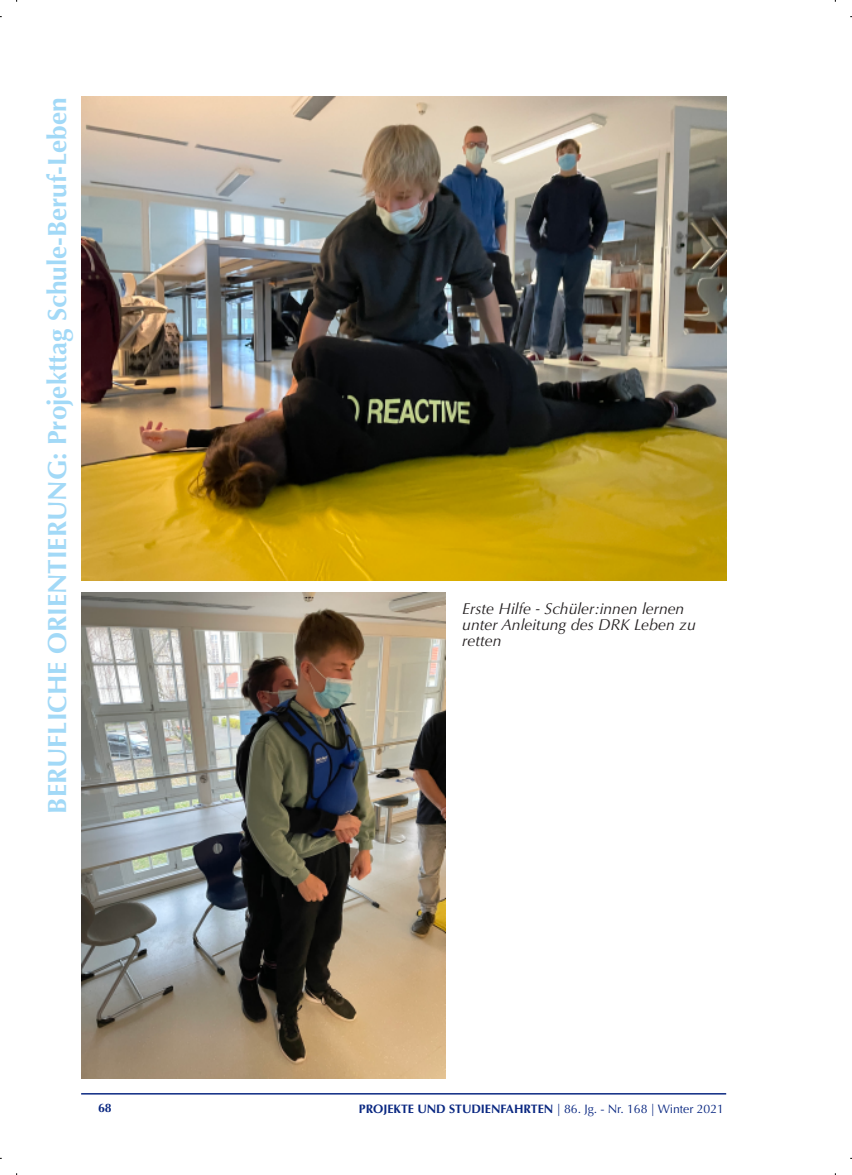
<style>
.page{position:relative;width:852px;height:1175px;background:#fff}
.page>*{position:absolute;margin:0;border:0;box-sizing:border-box;transform-origin:0 0}
.t1{font:700 26.25px "Optima";color:#a2d9f7}
.t2{font:italic 15.75px/15.8px "Optima";color:#231f20}
.t3{font:700 12.25px "Optima";color:#092781}
.s1{font-weight:400}
</style>
<div class="page">
<hr style="left:81px;top:1092px;width:645px;height:2px;background:#092781">
<img style="left:81px;top:96px;width:645px;height:484px">
<img style="left:81px;top:592px;width:364px;height:486px">
<h1 class="t1" style="left:42px;top:813px;width:717px;rotate:-90deg">BERUFLICHE ORIENTIERUNG: Projekttag Schule-Beruf-Leben</h1>
<p class="t2" style="left:462px;top:601px;width:235px">Erste Hilfe - Schüler:innen lernen unter Anleitung des DRK Leben zu retten</p>
<p class="t3" style="left:98px;top:1100px;width:15px">68</p>
<p class="t3" style="left:359px;top:1101px;width:367px">PROJEKTE UND STUDIENFAHRTEN <span class="s1">| 86. Jg. - Nr. 168 | Winter 2021</span></p>
</div>
